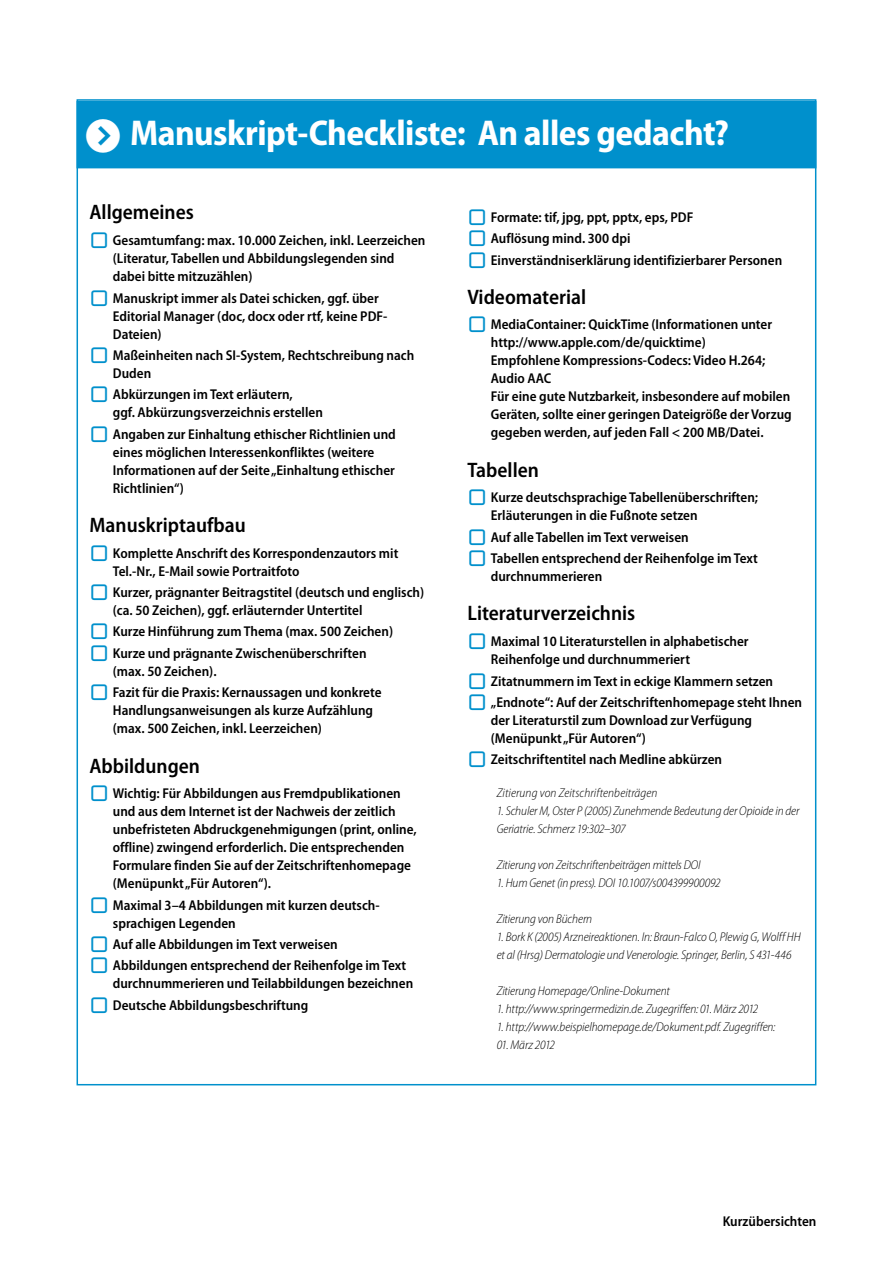
<style>
.page{position:relative;width:893px;height:1263px;background:#fff}
.page>*{position:absolute;margin:0;border:0;box-sizing:border-box;transform-origin:0 0}
._01_Checklisten_Tite{font:700 semi-condensed 36px "Myriad Pro";letter-spacing:-.015em;color:#fff}
._03_Checkbox_Uebersc{font:600 semi-condensed 21px "Myriad Pro";color:#000}
._02_Checkliste_Text{font:600 semi-condensed 14.25px/18px "Myriad Pro";color:#000}
._14_Interessenkonfli{font:600 semi-condensed 14.25px "Myriad Pro";color:#000}
._010_fliesstext_ohne{font:italic 300 semi-condensed 12.75px/18px "Myriad Pro";letter-spacing:-.005em;color:#000}
.s1{font-family:"S Buttons";font-weight:400;font-stretch:normal;font-size:27px}
.s2{font-family:"S Buttons";font-weight:400;font-stretch:normal;color:#0090cc}
</style>
<div class="page">
<div style="left:77px;top:101px;width:739px;height:67px;background:#0090cc"></div>
<p class="_01_Checklisten_Tite" style="left:89px;top:113px;width:641px"><span class="s1">&gt;</span> Manuskript-Checkliste: An alles gedacht?</p>
<p class="_03_Checkbox_Uebersc" style="left:89px;top:201px;width:106px">Allgemeines</p>
<p class="_02_Checkliste_Text" style="left:113px;top:232px;width:314px;text-indent:-21px"><span class="s2">O</span> Gesamtumfang: max. 10.000 Zeichen, inkl. Leerzeichen (Literatur, Tabellen und Abbildungslegenden sind dabei bitte mitzuzählen)</p>
<p class="_02_Checkliste_Text" style="left:113px;top:289px;width:276px;text-indent:-21px"><span class="s2">O</span> Manuskript immer als Datei schicken, ggf. über<br>Editorial Manager (doc, docx oder rtf, keine PDF-<br>Dateien)</p>
<p class="_02_Checkliste_Text" style="left:113px;top:346px;width:303px;text-indent:-21px"><span class="s2">O</span> Maßeinheiten nach SI-System, Rechtschreibung nach<br>Duden</p>
<p class="_02_Checkliste_Text" style="left:113px;top:386px;width:212px;text-indent:-21px"><span class="s2">O</span> Abkürzungen im Text erläutern,<br>ggf. Abkürzungsverzeichnis erstellen</p>
<p class="_02_Checkliste_Text" style="left:113px;top:425px;width:285px;text-indent:-21px"><span class="s2">O</span> Angaben zur Einhaltung ethischer Richtlinien und eines möglichen Interessenkonfliktes (weitere Informationen auf der Seite „Einhaltung ethischer Richtlinien“)</p>
<p class="_03_Checkbox_Uebersc" style="left:89px;top:513px;width:158px">Manuskriptaufbau</p>
<p class="_02_Checkliste_Text" style="left:113px;top:544px;width:287px;text-indent:-21px"><span class="s2">O</span> Komplette Anschrift des Korrespondenzautors mit<br>Tel.-Nr., E-Mail sowie Portraitfoto</p>
<p class="_02_Checkliste_Text" style="left:113px;top:583px;width:313px;text-indent:-21px"><span class="s2">O</span> Kurzer, prägnanter Beitragstitel (deutsch und englisch) (ca. 50 Zeichen), ggf. erläuternder Untertitel</p>
<p class="_02_Checkliste_Text" style="left:92px;top:623px;width:303px"><span class="s2">O</span> Kurze Hinführung zum Thema (max. 500 Zeichen)</p>
<p class="_02_Checkliste_Text" style="left:113px;top:644px;width:255px;text-indent:-21px"><span class="s2">O</span> Kurze und prägnante Zwischenüberschriften (max. 50 Zeichen).</p>
<p class="_02_Checkliste_Text" style="left:113px;top:684px;width:270px;text-indent:-21px"><span class="s2">O</span> Fazit für die Praxis: Kernaussagen und konkrete<br>Handlungsanweisungen als kurze Aufzählung (max. 500 Zeichen, inkl. Leerzeichen)</p>
<p class="_03_Checkbox_Uebersc" style="left:89px;top:754px;width:112px">Abbildungen</p>
<p class="_02_Checkliste_Text" style="left:113px;top:785px;width:305px;text-indent:-21px"><span class="s2">O</span> Wichtig: Für Abbildungen aus Fremdpublikationen und aus dem Internet ist der Nachweis der zeitlich unbefristeten Abdruckgenehmigungen (print, online, offline) zwingend erforderlich. Die entsprechenden Formulare finden Sie auf der Zeitschriftenhomepage (Menüpunkt „Für Autoren“).</p>
<p class="_02_Checkliste_Text" style="left:113px;top:896px;width:268px;text-indent:-21px"><span class="s2">O</span> Maximal 3–4 Abbildungen mit kurzen deutsch&shy;sprachigen Legenden</p>
<p class="_02_Checkliste_Text" style="left:92px;top:935px;width:248px"><span class="s2">O</span> Auf alle Abbildungen im Text verweisen</p>
<p class="_02_Checkliste_Text" style="left:113px;top:957px;width:302px;text-indent:-21px"><span class="s2">O</span> Abbildungen entsprechend der Reihenfolge im Text durchnummerieren und Teilabbildungen bezeichnen</p>
<p class="_02_Checkliste_Text" style="left:92px;top:996px;width:218px"><span class="s2">O</span> Deutsche Abbildungsbeschriftung</p>
<p class="_02_Checkliste_Text" style="left:470px;top:208px;width:225px"><span class="s2">O</span> Formate: tif, jpg, ppt, pptx, eps, PDF</p>
<p class="_02_Checkliste_Text" style="left:470px;top:230px;width:162px"><span class="s2">O</span> Auflösung mind. 300 dpi</p>
<p class="_02_Checkliste_Text" style="left:470px;top:251px;width:314px"><span class="s2">O</span> Einverständniserklärung identifizierbarer Personen</p>
<p class="_03_Checkbox_Uebersc" style="left:467px;top:285px;width:120px">Videomaterial</p>
<p class="_02_Checkliste_Text" style="left:491px;top:316px;width:302px;text-indent:-21px"><span class="s2">O</span> MediaContainer: QuickTime (Informationen unter http://www.apple.com/de/quicktime)<br>Empfohlene Kompressions-Codecs: Video H.264; Audio AAC<br>Für eine gute Nutzbarkeit, insbesondere auf mobilen Geräten, sollte einer geringen Dateigröße der Vorzug gegeben werden, auf jeden Fall &lt; 200 MB/Datei.</p>
<p class="_03_Checkbox_Uebersc" style="left:467px;top:458px;width:73px">Tabellen</p>
<p class="_02_Checkliste_Text" style="left:491px;top:489px;width:269px;text-indent:-21px"><span class="s2">O</span> Kurze deutschsprachige Tabellenüberschriften;<br>Erläuterungen in die Fußnote setzen</p>
<p class="_02_Checkliste_Text" style="left:470px;top:528px;width:221px"><span class="s2">O</span> Auf alle Tabellen im Text verweisen</p>
<p class="_02_Checkliste_Text" style="left:491px;top:550px;width:268px;text-indent:-21px"><span class="s2">O</span> Tabellen entsprechend der Reihenfolge im Text durchnummerieren</p>
<p class="_03_Checkbox_Uebersc" style="left:467px;top:602px;width:169px">Literaturverzeichnis</p>
<p class="_02_Checkliste_Text" style="left:491px;top:633px;width:259px;text-indent:-21px"><span class="s2">O</span> Maximal 10 Literaturstellen in alphabetischer<br>Reihenfolge und durchnummeriert</p>
<p class="_02_Checkliste_Text" style="left:470px;top:672px;width:305px"><span class="s2">O</span> Zitatnummern im Text in eckige Klammern setzen</p>
<p class="_02_Checkliste_Text" style="left:491px;top:693px;width:313px;text-indent:-21px"><span class="s2">O</span> „Endnote“: Auf der Zeitschriftenhomepage steht Ihnen der Literaturstil zum Download zur Verfügung (Menüpunkt „Für Autoren“)</p>
<p class="_02_Checkliste_Text" style="left:470px;top:751px;width:254px"><span class="s2">O</span> Zeitschriftentitel nach Medline abkürzen</p>
<p class="_010_fliesstext_ohne" style="left:497px;top:784px;width:162px">Zitierung von Zeitschriftenbeiträgen</p>
<p class="_010_fliesstext_ohne" style="left:497px;top:802px;width:304px">1. Schuler M, Oster P (2005) Zunehmende Bedeutung der Opioide in der<br>Geriatrie. Schmerz 19:302–307</p>
<p class="_010_fliesstext_ohne" style="left:497px;top:856px;width:205px">Zitierung von Zeitschriftenbeiträgen mittels DOI</p>
<p class="_010_fliesstext_ohne" style="left:497px;top:874px;width:225px">1. Hum Genet (in press). DOI 10.1007/s004399900092</p>
<p class="_010_fliesstext_ohne" style="left:497px;top:910px;width:97px">Zitierung von Büchern</p>
<p class="_010_fliesstext_ohne" style="left:497px;top:928px;width:306px">1. Bork K (2005) Arzneireaktionen. In: Braun-Falco O, Plewig G, Wolff HH et al (Hrsg) Dermatologie und Venerologie. Springer, Berlin, S 431-446</p>
<p class="_010_fliesstext_ohne" style="left:497px;top:982px;width:175px">Zitierung Homepage/Online-Dokument</p>
<p class="_010_fliesstext_ohne" style="left:497px;top:1000px;width:263px">1. http://www.springermedizin.de. Zugegriffen: 01. März 2012</p>
<p class="_010_fliesstext_ohne" style="left:497px;top:1018px;width:280px">1. http://www.beispielhomepage.de/Dokument.pdf. Zugegriffen:</p>
<p class="_010_fliesstext_ohne" style="left:497px;top:1036px;width:60px">01. März 2012</p>
<p class="_14_Interessenkonfli" style="left:723px;top:1214px;width:95px">Kurzübersichten</p>
</div>
